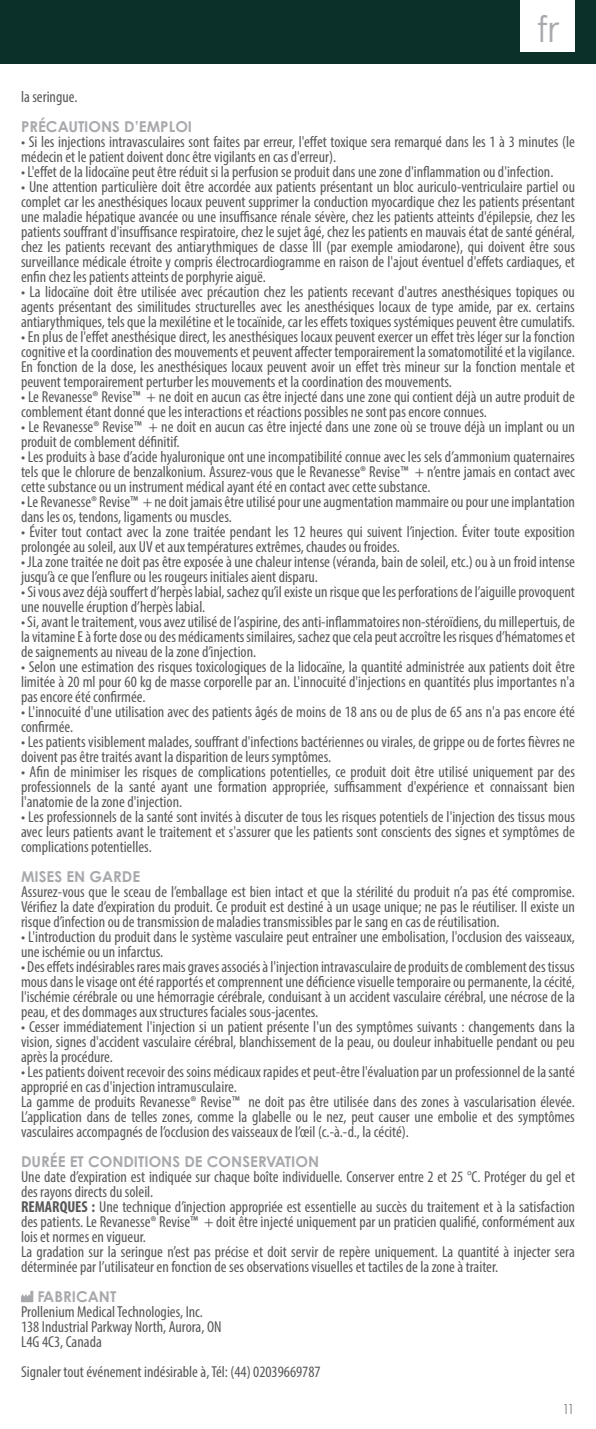
<style>
.page{position:relative;width:596px;height:1429px;background:#fff}
.page>*{position:absolute;margin:0;border:0;box-sizing:border-box;transform-origin:0 0}
.t1{font:36px "Century Gothic Pro";color:#a8a9ad}
.paragraph{font:condensed 15.9px/15px "Myriad Pro";color:#57585a}
.t2{font:700 15px "Century Gothic Pro";color:#a8a9ad}
.t3{font:300 15px "Futura PT";color:#57585a}
.s1{font-weight:700}
</style>
<div class="page">
<div style="left:0;top:0;width:595px;height:64px;background:#0b302a"></div>
<div style="left:520px;top:0;width:54px;height:52px;background:#fff"></div>
<svg style="left:21px;top:1291px;width:12px;height:11px"></svg>
<p class="t1" style="left:536px;top:8px;width:24px">fr</p>
<p class="paragraph" style="left:21px;top:89px;width:58px">la seringue.</p>
<p class="t2" style="left:21px;top:117px;width:172px">PRÉCAUTIONS D’EMPLOI</p>
<p class="paragraph" style="left:21px;top:134px;width:555px">• Si les injections intravasculaires sont faites par erreur, l'effet toxique sera remarqué dans les 1 à 3 minutes (le médecin et le patient doivent donc être vigilants en cas d'erreur).</p>
<p class="paragraph" style="left:21px;top:164px;width:533px">• L'effet de la lidocaïne peut être réduit si la perfusion se produit dans une zone d'inflammation ou d'infection.</p>
<p class="paragraph" style="left:21px;top:179px;width:555px;text-align:justify">• Une attention particulière doit être accordée aux patients présentant un bloc auriculo-ventriculaire partiel ou complet car les anesthésiques locaux peuvent supprimer la conduction myocardique chez les patients présentant une maladie hépatique avancée ou une insuffisance rénale sévère, chez les patients atteints d'épilepsie, chez les patients souffrant d'insuffisance respiratoire, chez le sujet âgé, chez les patients en mauvais état de santé général, chez les patients recevant des antiarythmiques de classe III (par exemple amiodarone), qui doivent être sous surveillance médicale étroite y compris électrocardiogramme en raison de l'ajout éventuel d'effets cardiaques, et enfin chez les patients atteints de porphyrie aiguë.</p>
<p class="paragraph" style="left:21px;top:284px;width:555px;text-align:justify">• La lidocaïne doit être utilisée avec précaution chez les patients recevant d'autres anesthésiques topiques ou agents présentant des similitudes structurelles avec les anesthésiques locaux de type amide, par ex. certains antiarythmiques, tels que la mexilétine et le tocaïnide, car les effets toxiques systémiques peuvent être cumulatifs.</p>
<p class="paragraph" style="left:21px;top:329px;width:555px;text-align:justify">• En plus de l'effet anesthésique direct, les anesthésiques locaux peuvent exercer un effet très léger sur la fonction cognitive et la coordination des mouvements et peuvent affecter temporairement la somatomotilité et la vigilance.<br>En fonction de la dose, les anesthésiques locaux peuvent avoir un effet très mineur sur la fonction mentale et peuvent temporairement perturber les mouvements et la coordination des mouvements.</p>
<p class="paragraph" style="left:21px;top:389px;width:555px">• Le Revanesse® Revise™ + ne doit en aucun cas être injecté dans une zone qui contient déjà un autre produit de comblement étant donné que les interactions et réactions possibles ne sont pas encore connues.</p>
<p class="paragraph" style="left:21px;top:419px;width:555px">• Le Revanesse® Revise™ + ne doit en aucun cas être injecté dans une zone où se trouve déjà un implant ou un produit de comblement définitif.</p>
<p class="paragraph" style="left:21px;top:449px;width:555px;text-align:justify">• Les produits à base d’acide hyaluronique ont une incompatibilité connue avec les sels d’ammonium quaternaires tels que le chlorure de benzalkonium. Assurez-vous que le Revanesse® Revise™ + n’entre jamais en contact avec cette substance ou un instrument médical ayant été en contact avec cette substance.</p>
<p class="paragraph" style="left:21px;top:494px;width:555px">• Le Revanesse® Revise™ + ne doit jamais être utilisé pour une augmentation mammaire ou pour une implantation dans les os, tendons, ligaments ou muscles.</p>
<p class="paragraph" style="left:21px;top:524px;width:555px">• Éviter tout contact avec la zone traitée pendant les 12 heures qui suivent l’injection. Éviter toute exposition prolongée au soleil, aux UV et aux températures extrêmes, chaudes ou froides.</p>
<p class="paragraph" style="left:21px;top:554px;width:555px">• JLa zone traitée ne doit pas être exposée à une chaleur intense (véranda, bain de soleil, etc.) ou à un froid intense jusqu’à ce que l’enflure ou les rougeurs initiales aient disparu.</p>
<p class="paragraph" style="left:21px;top:584px;width:555px">• Si vous avez déjà souffert d’herpès labial, sachez qu’il existe un risque que les perforations de l’aiguille provoquent une nouvelle éruption d’herpès labial.</p>
<p class="paragraph" style="left:21px;top:614px;width:555px;text-align:justify">• Si, avant le traitement, vous avez utilisé de l’aspirine, des anti-inflammatoires non-stéroïdiens, du millepertuis, de la vitamine E à forte dose ou des médicaments similaires, sachez que cela peut accroître les risques d’hématomes et de saignements au niveau de la zone d’injection.</p>
<p class="paragraph" style="left:21px;top:659px;width:555px;text-align:justify">• Selon une estimation des risques toxicologiques de la lidocaïne, la quantité administrée aux patients doit être limitée à 20 ml pour 60 kg de masse corporelle par an. L'innocuité d'injections en quantités plus importantes n'a pas encore été confirmée.</p>
<p class="paragraph" style="left:21px;top:704px;width:555px">• L'innocuité d'une utilisation avec des patients âgés de moins de 18 ans ou de plus de 65 ans n'a pas encore été confirmée.</p>
<p class="paragraph" style="left:21px;top:734px;width:555px">• Les patients visiblement malades, souffrant d'infections bactériennes ou virales, de grippe ou de fortes fièvres ne doivent pas être traités avant la disparition de leurs symptômes.</p>
<p class="paragraph" style="left:21px;top:764px;width:555px;text-align:justify">• Afin de minimiser les risques de complications potentielles, ce produit doit être utilisé uniquement par des professionnels de la santé ayant une formation appropriée, suffisamment d'expérience et connaissant bien l'anatomie de la zone d'injection.</p>
<p class="paragraph" style="left:21px;top:809px;width:555px;text-align:justify">• Les professionnels de la santé sont invités à discuter de tous les risques potentiels de l'injection des tissus mous avec leurs patients avant le traitement et s'assurer que les patients sont conscients des signes et symptômes de complications potentielles.</p>
<p class="t2" style="left:21px;top:867px;width:121px">MISES EN GARDE</p>
<p class="paragraph" style="left:21px;top:884px;width:555px;text-align:justify">Assurez-vous que le sceau de l’emballage est bien intact et que la stérilité du produit n’a pas été compromise.<br>Vérifiez la date d’expiration du produit. Ce produit est destiné à un usage unique; ne pas le réutiliser. Il existe un risque d’infection ou de transmission de maladies transmissibles par le sang en cas de réutilisation.</p>
<p class="paragraph" style="left:21px;top:929px;width:555px">• L'introduction du produit dans le système vasculaire peut entraîner une embolisation, l'occlusion des vaisseaux, une ischémie ou un infarctus.</p>
<p class="paragraph" style="left:21px;top:959px;width:555px;text-align:justify">• Des effets indésirables rares mais graves associés à l'injection intravasculaire de produits de comblement des tissus mous dans le visage ont été rapportés et comprennent une déficience visuelle temporaire ou permanente, la cécité, l'ischémie cérébrale ou une hémorragie cérébrale, conduisant à un accident vasculaire cérébral, une nécrose de la peau, et des dommages aux structures faciales sous-jacentes.</p>
<p class="paragraph" style="left:21px;top:1019px;width:555px;text-align:justify">• Cesser immédiatement l'injection si un patient présente l'un des symptômes suivants : changements dans la vision, signes d'accident vasculaire cérébral, blanchissement de la peau, ou douleur inhabituelle pendant ou peu après la procédure.</p>
<p class="paragraph" style="left:21px;top:1064px;width:555px">• Les patients doivent recevoir des soins médicaux rapides et peut-être l'évaluation par un professionnel de la santé approprié en cas d'injection intramusculaire.</p>
<p class="paragraph" style="left:21px;top:1094px;width:555px;text-align:justify">La gamme de produits Revanesse® Revise™ ne doit pas être utilisée dans des zones à vascularisation élevée.<br>L’application dans de telles zones, comme la glabelle ou le nez, peut causer une embolie et des symptômes vasculaires accompagnés de l’occlusion des vaisseaux de l’œil (c.-à.-d., la cécité).</p>
<p class="t2" style="left:21px;top:1152px;width:299px">DURÉE ET CONDITIONS DE CONSERVATION</p>
<p class="paragraph" style="left:21px;top:1169px;width:555px">Une date d’expiration est indiquée sur chaque boîte individuelle. Conserver entre 2 et 25 °C. Protéger du gel et des rayons directs du soleil.</p>
<p class="paragraph" style="left:21px;top:1199px;width:555px;text-align:justify"><span class="s1">REMARQUES :</span> Une technique d’injection appropriée est essentielle au succès du traitement et à la satisfaction des patients. Le Revanesse® Revise™ + doit être injecté uniquement par un praticien qualifié, conformément aux lois et normes en vigueur.</p>
<p class="paragraph" style="left:21px;top:1244px;width:555px">La gradation sur la seringue n’est pas précise et doit servir de repère uniquement. La quantité à injecter sera déterminée par l’utilisateur en fonction de ses observations visuelles et tactiles de la zone à traiter.</p>
<p class="t2" style="left:38px;top:1287px;width:80px">FABRICANT</p>
<p class="paragraph" style="left:21px;top:1304px;width:183px">Prollenium Medical Technologies, Inc.</p>
<p class="paragraph" style="left:21px;top:1319px;width:202px">138 Industrial Parkway North, Aurora, ON</p>
<p class="paragraph" style="left:21px;top:1334px;width:82px">L4G 4C3, Canada</p>
<p class="paragraph" style="left:21px;top:1364px;width:301px">Signaler tout événement indésirable à, Tél: (44) 02039669787</p>
<p class="t3" style="left:561px;top:1400px;width:15px">11</p>
</div>
